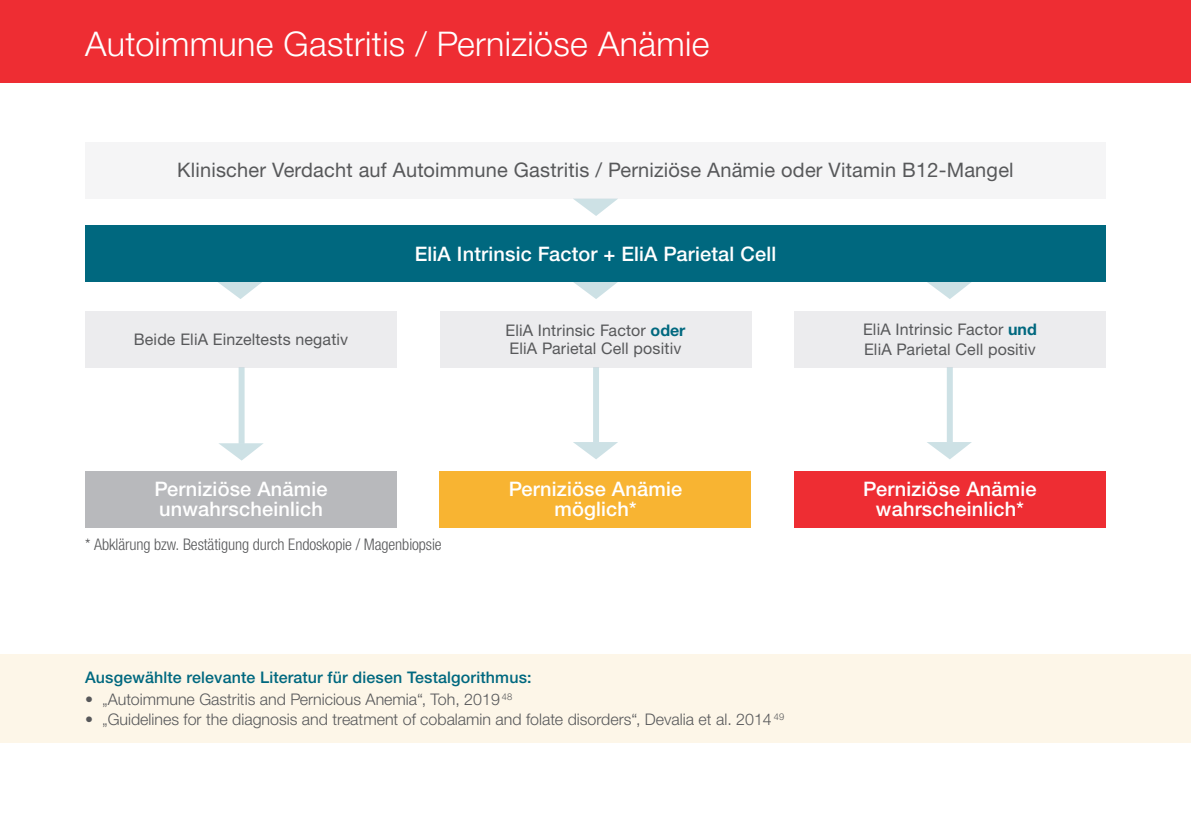
<style>
.page{position:relative;width:1191px;height:840px;background:#fff}
.page>*{position:absolute;margin:0;border:0;box-sizing:border-box;transform-origin:0 0}
.t1{font:300 34px "Helvetica Neue LTW1 G";letter-spacing:.01em;color:#fff}
.Risk65{font:500 20px/20px "Helvetica Neue LTW1 G";letter-spacing:.01em;color:#fff;text-align:center}
.Risk65-2{font:20px "Helvetica Neue LTW1 G";letter-spacing:.01em;color:#57585a}
.t2{font:300 16px "Helvetica Neue LTW1 G";color:#57585a}
.Risk65-3{font:16px "Helvetica Neue LTW1 G";letter-spacing:.01em;color:#57585a}
.t3{font:500 16px "Helvetica Neue LTW1 G";letter-spacing:.01em;color:#00687f}
.Fußnote{font:300 condensed 16px "Helvetica Neue LTW1 G";letter-spacing:-.005em;color:#57585a}
.s1{font-weight:700;color:#00687f}
.s2{font-stretch:condensed}
</style>
<div class="page">
<div style="left:0;top:0;width:1191px;height:82px;background:#ee2d33"></div>
<div style="left:85px;top:225px;width:1021px;height:56px;background:#00687f"></div>
<div style="left:85px;top:470px;width:312px;height:57px;background:#b8b9bc"></div>
<div style="left:439px;top:470px;width:312px;height:57px;background:#f8b432"></div>
<div style="left:794px;top:470px;width:312px;height:57px;background:#ee2d33"></div>
<div style="left:85px;top:310px;width:312px;height:57px;background:#ececee"></div>
<div style="left:439px;top:310px;width:312px;height:57px;background:#ececee"></div>
<div style="left:794px;top:310px;width:312px;height:57px;background:#ececee"></div>
<svg style="left:217px;top:281px;width:45px;height:18px"></svg>
<svg style="left:926px;top:281px;width:46px;height:18px"></svg>
<svg style="left:573px;top:281px;width:45px;height:18px"></svg>
<div style="left:946px;top:367px;width:6px;height:75px;background:#cde1e5"></div>
<svg style="left:927px;top:442px;width:45px;height:17px"></svg>
<div style="left:593px;top:367px;width:6px;height:75px;background:#cde1e5"></div>
<svg style="left:573px;top:442px;width:45px;height:17px"></svg>
<div style="left:239px;top:367px;width:6px;height:76px;background:#cde1e5"></div>
<svg style="left:219px;top:443px;width:44px;height:17px"></svg>
<div style="left:85px;top:142px;width:1021px;height:56px;background:#f5f5f6"></div>
<svg style="left:573px;top:198px;width:45px;height:18px"></svg>
<div style="left:0;top:653px;width:1191px;height:89px;background:#fdf6e8"></div>
<p class="t1" style="left:85px;top:23px;width:626px">Autoimmune Gastritis / Perniziöse Anämie</p>
<p class="Risk65-2" style="left:177px;top:158px;width:838px">Klinischer Verdacht auf Autoimmune Gastritis / Perniziöse Anämie oder Vitamin B12-Mangel</p>
<p class="Risk65-3" style="left:134px;top:329px;width:216px">Beide EliA Einzeltests negativ</p>
<p class="Risk65" style="left:154px;top:479px;width:175px">Perniziöse Anämie</p>
<p class="Risk65" style="left:159px;top:499px;width:165px">unwahrscheinlich</p>
<p class="Risk65" style="left:415px;top:243px;width:363px">EliA Intrinsic Factor + EliA Parietal Cell</p>
<p class="Risk65-3" style="left:505px;top:320px;width:182px">EliA Intrinsic Factor <span class="s1">oder</span></p>
<p class="Risk65-3" style="left:509px;top:338px;width:173px">EliA Parietal Cell positiv</p>
<p class="Risk65-3" style="left:863px;top:319px;width:175px">EliA Intrinsic Factor <span class="s1">und</span></p>
<p class="Risk65-3" style="left:864px;top:339px;width:173px">EliA Parietal Cell positiv</p>
<p class="Risk65" style="left:509px;top:479px;width:175px">Perniziöse Anämie möglich*</p>
<p class="Risk65" style="left:863px;top:479px;width:175px">Perniziöse Anämie</p>
<p class="Risk65" style="left:876px;top:499px;width:150px">wahrscheinlich*</p>
<p class="Fußnote" style="left:85px;top:535px;width:358px">* Abklärung bzw. Bestätigung durch Endoskopie / Magenbiopsie</p>
<p class="t3" style="left:85px;top:667px;width:448px">Ausgewählte relevante Literatur für diesen Testalgorithmus:</p>
<p class="t2" style="left:85px;top:689px;width:429px">• <span class="s2">„</span>Autoimmune Gastritis and Pernicious Anemia“, Toh, 2019 <sup>48</sup></p>
<p class="t2" style="left:85px;top:709px;width:700px">• <span class="s2">„</span>Guidelines for the diagnosis and treatment of cobalamin and folate disorders“, Devalia et al. 2014 <sup>49</sup></p>
</div>
